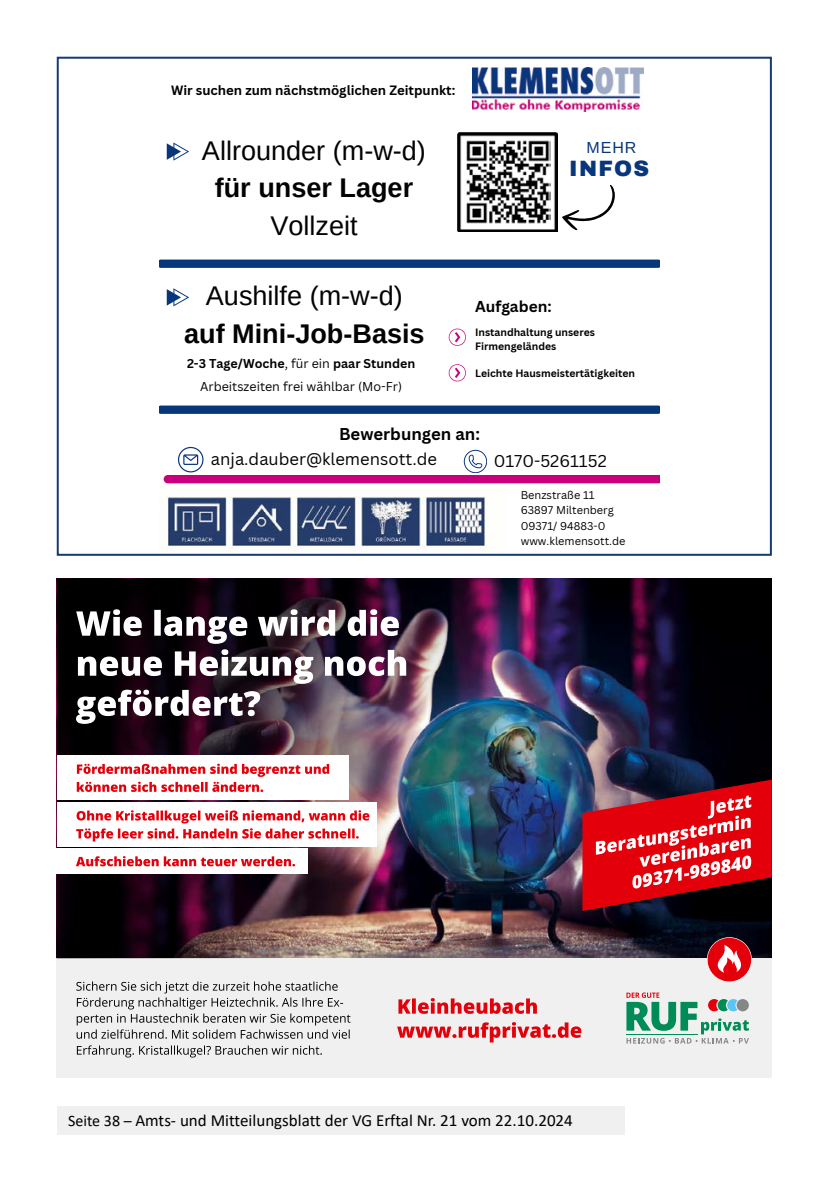
<style>
.page{position:relative;width:840px;height:1191px;background:#fff}
.page>*{position:absolute;margin:0;border:0;box-sizing:border-box;transform-origin:0 0}
.t1{font:27px "Arimo";color:#020202}
.t2{font:700 27px "Arimo";color:#020202}
.t3{font:900 21.8px "Archivo";letter-spacing:.06em;color:#08367b}
.t4{font:17px "Calibri";color:#000}
.t5{font:16.6px "Canva Sans";color:#020202}
.t6{font:700 16.6px "Canva Sans";color:#020202}
.t7{font:16px "Arimo";color:#08367b}
.t8{font:700 15.4px "Canva Sans";color:#020202}
.t9{font:700 13.2px "Canva Sans";color:#020202}
.t10{font:700 12.4px "Canva Sans";color:#020202}
.t11{font:12.4px "Canva Sans";color:#020202}
.t12{font:11px/15.4px "Canva Sans";color:#020202}
.t13{font:700 10.4px/14.6px "Canva Sans";color:#020202}
.s1{font-weight:400}
.s2{font-size:16px}
</style>
<div class="page">
<div style="left:57px;top:958px;width:714px;height:119px;background:#f0f0f0"></div>
<img style="left:57px;top:578px;width:714px;height:380px">
<svg style="left:706px;top:937px;width:45px;height:45px"></svg>
<svg style="left:626px;top:992px;width:122px;height:51px"></svg>
<img style="left:76px;top:609px;width:330px;height:115px">
<svg style="left:397px;top:1022px;width:184px;height:20px"></svg>
<svg style="left:398px;top:998px;width:138px;height:15px"></svg>
<div style="left:57px;top:848px;width:251px;height:26px;background:#fff"></div>
<div style="left:57px;top:755px;width:291px;height:45px;background:#fff"></div>
<div style="left:57px;top:802px;width:319px;height:45px;background:#fff"></div>
<svg style="left:76px;top:856px;width:219px;height:10px"></svg>
<svg style="left:76px;top:810px;width:293px;height:31px"></svg>
<svg style="left:77px;top:763px;width:252px;height:29px"></svg>
<svg style="left:582px;top:779px;width:189px;height:132px;background:#b32732"></svg>
<svg style="left:77px;top:1045px;width:244px;height:12px"></svg>
<svg style="left:76px;top:981px;width:274px;height:57px"></svg>
<img style="left:160px;top:483px;width:345px;height:68px">
<img style="left:472px;top:67px;width:170px;height:45px">
<svg style="left:448px;top:328px;width:17px;height:18px"></svg>
<svg style="left:448px;top:364px;width:17px;height:17px"></svg>
<svg style="left:163px;top:447px;width:495px;height:36px"></svg>
<svg style="left:160px;top:259px;width:498px;height:9px;background:#1a4484"></svg>
<svg style="left:160px;top:405px;width:498px;height:9px;background:#1a4484"></svg>
<img style="left:457px;top:132px;width:100px;height:100px">
<svg style="left:562px;top:185px;width:52px;height:45px"></svg>
<svg style="left:167px;top:288px;width:22px;height:18px"></svg>
<svg style="left:167px;top:142px;width:22px;height:18px"></svg>
<img style="left:465px;top:139px;width:85px;height:86px">
<div style="left:57px;top:57px;width:714px;height:499px;border:2px solid #173a71"></div>
<div style="left:57px;top:1106px;width:567px;height:28px;background:#f0f0f0"></div>
<p class="t9" style="left:171px;top:82px;width:286px">Wir suchen zum nächstmöglichen Zeitpunkt:</p>
<h1 class="t1" style="left:202px;top:133px;width:225px">Allrounder (m-w-d)</h1>
<h1 class="t2" style="left:215px;top:169px;width:200px">für unser Lager</h1>
<h1 class="t1" style="left:270px;top:208px;width:89px">Vollzeit</h1>
<h3 class="t7" style="left:586px;top:138px;width:52px">MEHR</h3>
<h2 class="t3" style="left:569px;top:155px;width:81px">INFOS</h2>
<h1 class="t1" style="left:206px;top:278px;width:198px">Aushilfe (m-w-d)</h1>
<h1 class="t2" style="left:184px;top:315px;width:242px">auf Mini-Job-Basis</h1>
<p class="t13" style="left:475px;top:325px;width:121px">Instandhaltung unseres<br>Firmengeländes</p>
<h3 class="t8" style="left:475px;top:298px;width:78px">Aufgaben:</h3>
<p class="t10" style="left:187px;top:356px;width:230px">2-3 Tage/Woche<span class="s1">, für ein</span> paar Stunden</p>
<p class="t11" style="left:200px;top:379px;width:203px">Arbeitszeiten frei wählbar (Mo-Fr)</p>
<p class="t13" style="left:475px;top:366px;width:161px">Leichte Hausmeistertätigkeiten</p>
<h3 class="t6" style="left:339px;top:424px;width:142px">Bewerbungen an:</h3>
<h3 class="t5" style="left:211px;top:449px;width:227px">anja.dauber@klemensott.de</h3>
<h3 class="t5" style="left:493px;top:451px;width:115px">0170-5261152</h3>
<p class="t12" style="left:520px;top:487px;width:106px">Benzstraße 11<br>63897 Miltenberg<br>09371/ 94883-0 www.klemensott.de</p>
<h3 class="t4" style="left:68px;top:1109px;width:506px"><span class="s2">Seite 38 –</span> Amts- und Mitteilungsblatt der VG Erftal Nr. 21 vom 22.10.2024</h3>
</div>
